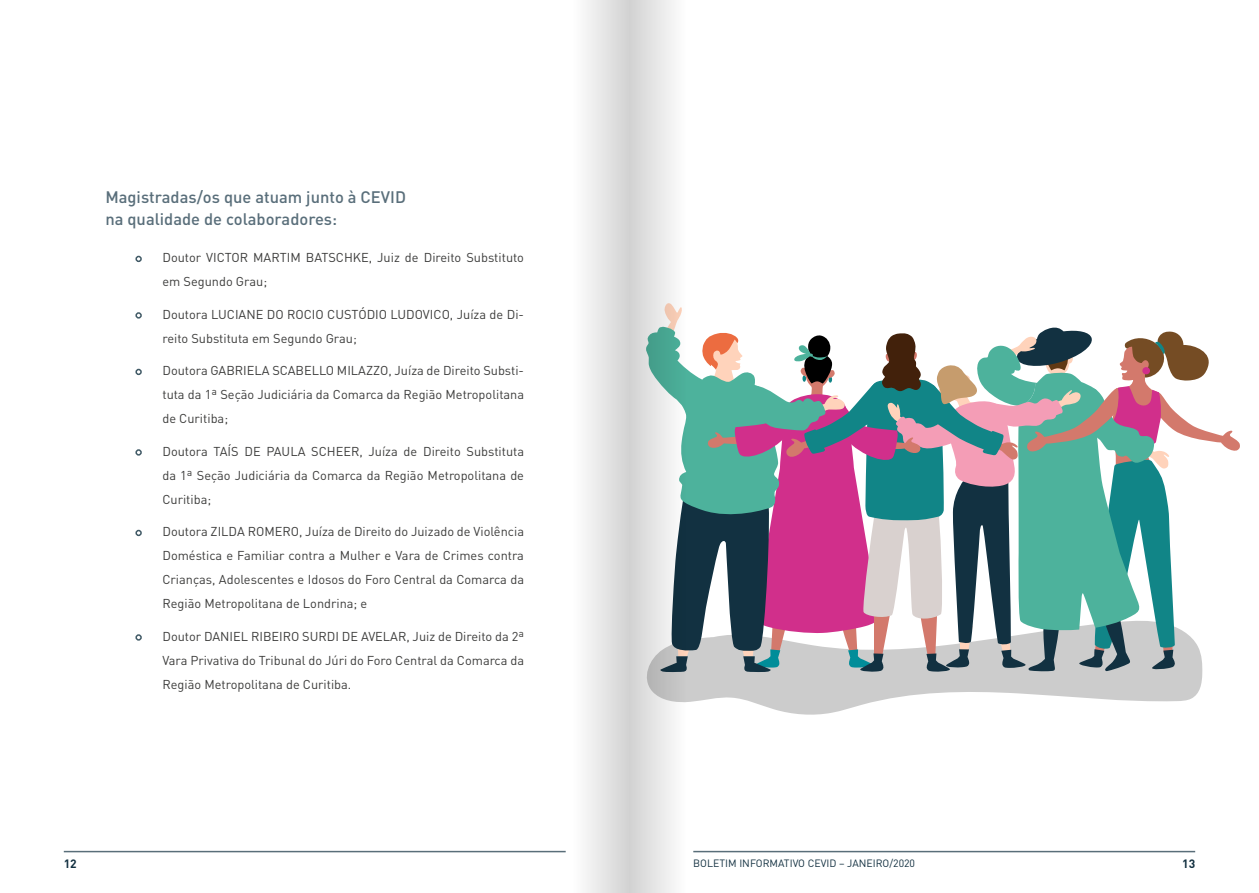
<style>
.page{position:relative;width:1259px;height:893px;background:#fff}
.page>*{position:absolute;margin:0;border:0;box-sizing:border-box;transform-origin:0 0}
.t1{font:500 16.5px/22.5px "DIN Pro";color:#596e7a}
.t2{font:12.75px/24px "DIN Pro";color:#3c3c3b;text-align:justify}
.t3{font:700 12px "DIN Pro";color:#123040}
.t4{font:10.5px "DIN Pro";color:#123040}
</style>
<div class="page">
<hr style="left:693px;top:851px;width:502px;height:1px;background:#596e79">
<hr style="left:64px;top:851px;width:502px;height:1px;background:#596e79">
<div style="left:135px;top:256px;width:7px;height:6px;border:2px solid #415a66;border-radius:50%"></div>
<div style="left:135px;top:312px;width:7px;height:7px;border:2px solid #415a66;border-radius:50%"></div>
<div style="left:135px;top:369px;width:7px;height:6px;border:2px solid #415a66;border-radius:50%"></div>
<div style="left:135px;top:449px;width:7px;height:7px;border:2px solid #415a66;border-radius:50%"></div>
<div style="left:135px;top:530px;width:7px;height:6px;border:2px solid #415a66;border-radius:50%"></div>
<div style="left:135px;top:634px;width:7px;height:7px;border:2px solid #415a66;border-radius:50%"></div>
<svg style="left:725px;top:672px;width:477px;height:43px;fill:#ccc"></svg>
<svg style="left:725px;top:327px;width:515px;height:345px"></svg>
<div style="left:1142px;top:367px;width:8px;height:7px;background:#d12f8b;border-radius:50%"></div>
<svg style="left:629px;top:0;width:96px;height:893px"></svg>
<div style="left:533px;top:0;width:96px;height:893px;background:linear-gradient(to right,#fff,#dadada)"></div>
<p class="t1" style="left:105px;top:185px;width:302px">Magistradas/os que atuam junto à CEVID na qualidade de colaboradores:</p>
<p class="t2" style="left:162px;top:245px;width:363px">Doutor VICTOR MARTIM BATSCHKE, Juiz de Direito Substituto em Segundo Grau;</p>
<p class="t2" style="left:162px;top:301px;width:363px">Doutora LUCIANE DO ROCIO CUSTÓDIO LUDOVICO, Juíza de Di&shy;reito Substituta em Segundo Grau;</p>
<p class="t2" style="left:162px;top:358px;width:363px">Doutora GABRIELA SCABELLO MILAZZO, Juíza de Direito Substi&shy;tuta da 1ª Seção Judiciária da Comarca da Região Metropolitana de Curitiba;</p>
<p class="t2" style="left:162px;top:438px;width:363px">Doutora TAÍS DE PAULA SCHEER, Juíza de Direito Substituta da 1ª Seção Judiciária da Comarca da Região Metropolitana de Curitiba;</p>
<p class="t2" style="left:162px;top:519px;width:363px">Doutora ZILDA ROMERO, Juíza de Direito do Juizado de Violência Doméstica e Familiar contra a Mulher e Vara de Crimes contra Crianças, Adolescentes e Idosos do Foro Central da Comarca da Região Metropolitana de Londrina; e</p>
<p class="t2" style="left:162px;top:623px;width:363px">Doutor DANIEL RIBEIRO SURDI DE AVELAR, Juiz de Direito da 2ª Vara Privativa do Tribunal do Júri do Foro Central da Comarca da Região Metropolitana de Curitiba.</p>
<p class="t3" style="left:64px;top:856px;width:15px">12</p>
<p class="t4" style="left:693px;top:856px;width:223px">BOLETIM INFORMATIVO CEVID – JANEIRO/2020</p>
<p class="t3" style="left:1182px;top:856px;width:15px">13</p>
</div>
